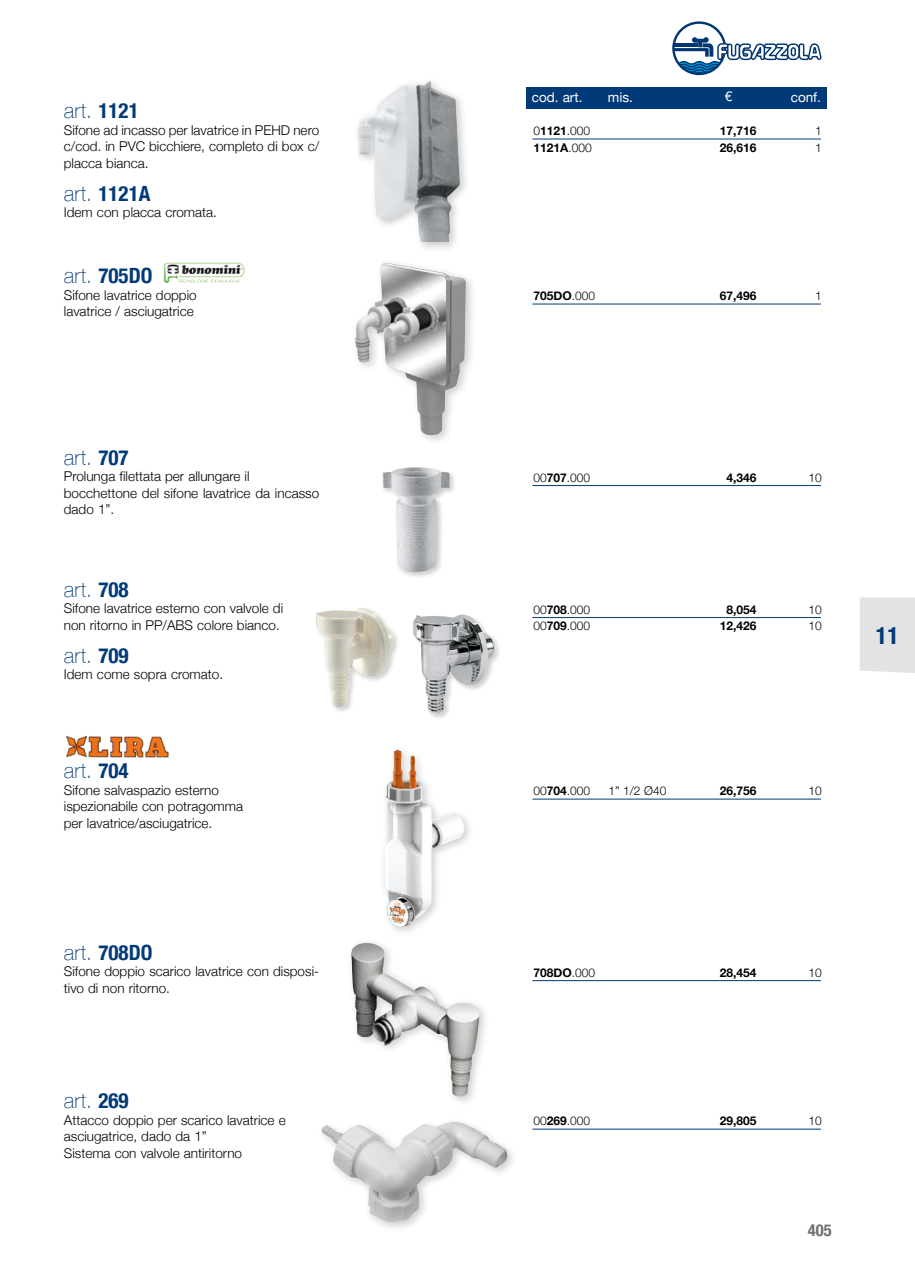
<style>
.page{position:relative;width:915px;height:1263px;background:#fff}
.page>*{position:absolute;margin:0;border:0;box-sizing:border-box;transform-origin:0 0}
.t1{font:700 condensed 24px "Helvetica Neue";color:#003a78}
.codici_articolo{font:100 21px "Helvetica Neue";letter-spacing:.015em;color:#003a78}
.codici_articolo-2{font:700 condensed 21px "Helvetica Neue";color:#003a78}
.t2{font:700 condensed 16.5px "Helvetica Neue";color:#706f6f}
.codici_articolo-3{font:300 13.5px/16.5px "Helvetica Neue";color:#000}
.t3{font:13.5px "Helvetica Neue";color:#fff}
.tabelle2017{font:700 12px "Helvetica Neue";color:#000}
.tabelle2017-2{font:300 12px "Helvetica Neue";color:#000}
.s1{font-weight:700;font-stretch:condensed}
.s2{font-weight:100;font-stretch:normal}
.s3{font-weight:700}
.s4{font-weight:300}
</style>
<div class="page">
<div style="left:526px;top:87px;width:299px;height:21px;background:#003a78"></div>
<svg style="left:672px;top:21px;width:149px;height:54px"></svg>
<div style="left:352px;top:76px;width:118px;height:177px;background:#000;opacity:.2"></div>
<img style="left:357px;top:80px;width:103px;height:162px">
<div style="left:350px;top:258px;width:126px;height:188px;background:#000;opacity:.2"></div>
<img style="left:354px;top:263px;width:112px;height:173px">
<img style="left:163px;top:262px;width:82px;height:21px">
<img style="left:66px;top:736px;width:103px;height:22px">
<hr style="left:532px;top:139px;width:288px;height:1px;background:#003a78">
<hr style="left:532px;top:304px;width:288px;height:1px;background:#003a78">
<hr style="left:532px;top:485px;width:288px;height:1px;background:#003a78">
<hr style="left:532px;top:617px;width:288px;height:1px;background:#003a78">
<hr style="left:532px;top:799px;width:288px;height:1px;background:#003a78">
<hr style="left:532px;top:980px;width:288px;height:1px;background:#003a78">
<hr style="left:532px;top:1129px;width:288px;height:1px;background:#003a78">
<div style="left:314px;top:606px;width:187px;height:115px;background:#000;opacity:.2"></div>
<img style="left:316px;top:608px;width:178px;height:106px">
<div style="left:381px;top:466px;width:76px;height:113px;background:#000;opacity:.2"></div>
<img style="left:382px;top:467px;width:67px;height:105px">
<img style="left:384px;top:750px;width:80px;height:177px">
<div style="left:346px;top:938px;width:144px;height:169px;background:#000;opacity:.2"></div>
<img style="left:351px;top:943px;width:128px;height:154px">
<img style="left:321px;top:1122px;width:187px;height:100px">
<div style="left:860px;top:597px;width:54px;height:76px;background:#e4e3e4"></div>
<p class="codici_articolo" style="left:64px;top:95px;width:76px">art. <span class="s1">1121</span></p>
<p class="codici_articolo-3" style="left:64px;top:121px;width:257px;text-align:justify">Sifone ad incasso per lavatrice in PEHD nero c/cod. in PVC bicchiere, completo di box c/ placca bianca.</p>
<p class="codici_articolo-2" style="left:64px;top:176px;width:88px"><span class="s2">art.</span> 1121A</p>
<p class="codici_articolo-3" style="left:64px;top:203px;width:154px">Idem con placca cromata.</p>
<p class="codici_articolo-2" style="left:64px;top:258px;width:90px"><span class="s2">art.</span> 705DO</p>
<p class="codici_articolo-3" style="left:64px;top:286px;width:134px">Sifone lavatrice doppio</p>
<p class="codici_articolo-3" style="left:64px;top:302px;width:131px">lavatrice / asciugatrice</p>
<p class="codici_articolo" style="left:64px;top:441px;width:66px">art. <span class="s1">707</span></p>
<p class="codici_articolo-3" style="left:64px;top:467px;width:187px">Prolunga filettata per allungare il</p>
<p class="codici_articolo-3" style="left:64px;top:484px;width:257px">bocchettone del sifone lavatrice da incasso dado 1”.</p>
<p class="codici_articolo" style="left:64px;top:573px;width:66px">art. <span class="s1">708</span></p>
<p class="codici_articolo-3" style="left:64px;top:599px;width:221px">Sifone lavatrice esterno con valvole di</p>
<p class="codici_articolo-3" style="left:64px;top:616px;width:217px">non ritorno in PP/ABS colore bianco.</p>
<p class="codici_articolo" style="left:64px;top:639px;width:66px">art. <span class="s1">709</span></p>
<p class="codici_articolo-3" style="left:64px;top:665px;width:161px">Idem come sopra cromato.</p>
<p class="codici_articolo" style="left:64px;top:755px;width:66px">art. <span class="s1">704</span></p>
<p class="codici_articolo-3" style="left:64px;top:781px;width:157px">Sifone salvaspazio esterno</p>
<p class="codici_articolo-3" style="left:64px;top:797px;width:181px">ispezionabile con potragomma</p>
<p class="codici_articolo-3" style="left:64px;top:814px;width:150px">per lavatrice/asciugatrice.</p>
<p class="codici_articolo-2" style="left:64px;top:935px;width:90px"><span class="s2">art.</span> 708DO</p>
<p class="codici_articolo-3" style="left:64px;top:962px;width:257px">Sifone doppio scarico lavatrice con disposi&shy;tivo di non ritorno.</p>
<p class="codici_articolo" style="left:64px;top:1085px;width:66px">art. <span class="s1">269</span></p>
<p class="codici_articolo-3" style="left:64px;top:1111px;width:223px">Attacco doppio per scarico lavatrice e</p>
<p class="codici_articolo-3" style="left:64px;top:1127px;width:144px">asciugatrice, dado da 1”</p>
<p class="codici_articolo-3" style="left:64px;top:1144px;width:180px">Sistema con valvole antiritorno</p>
<p class="t3" style="left:531px;top:87px;width:52px">cod. art.</p>
<p class="t3" style="left:607px;top:87px;width:27px">mis.</p>
<p class="t3" style="left:724px;top:86px;width:9px">€</p>
<p class="t3" style="left:790px;top:87px;width:32px">conf.</p>
<p class="tabelle2017-2" style="left:533px;top:121px;width:58px">0<span class="s3">1121</span>.000</p>
<p class="tabelle2017" style="left:719px;top:122px;width:38px">17,716</p>
<p class="tabelle2017-2" style="left:814px;top:121px;width:8px">1</p>
<p class="tabelle2017" style="left:533px;top:138px;width:60px">1121A<span class="s4">.000</span></p>
<p class="tabelle2017" style="left:719px;top:138px;width:38px">26,616</p>
<p class="tabelle2017-2" style="left:814px;top:138px;width:8px">1</p>
<p class="tabelle2017" style="left:533px;top:287px;width:63px">705DO<span class="s4">.000</span></p>
<p class="tabelle2017" style="left:719px;top:287px;width:38px">67,496</p>
<p class="tabelle2017-2" style="left:814px;top:286px;width:8px">1</p>
<p class="tabelle2017-2" style="left:533px;top:468px;width:58px">00<span class="s3">707</span>.000</p>
<p class="tabelle2017" style="left:726px;top:468px;width:32px">4,346</p>
<p class="tabelle2017-2" style="left:808px;top:468px;width:15px">10</p>
<p class="tabelle2017-2" style="left:533px;top:600px;width:58px">00<span class="s3">708</span>.000</p>
<p class="tabelle2017" style="left:726px;top:600px;width:32px">8,054</p>
<p class="tabelle2017-2" style="left:808px;top:600px;width:15px">10</p>
<p class="tabelle2017-2" style="left:533px;top:616px;width:58px">00<span class="s3">709</span>.000</p>
<p class="tabelle2017" style="left:719px;top:617px;width:38px">12,426</p>
<p class="tabelle2017-2" style="left:808px;top:616px;width:15px">10</p>
<h1 class="t1" style="left:875px;top:615px;width:25px">11</h1>
<p class="tabelle2017-2" style="left:533px;top:781px;width:58px">00<span class="s3">704</span>.000</p>
<p class="tabelle2017-2" style="left:608px;top:781px;width:60px">1” 1/2 Ø40</p>
<p class="tabelle2017" style="left:719px;top:782px;width:38px">26,756</p>
<p class="tabelle2017-2" style="left:808px;top:781px;width:15px">10</p>
<p class="tabelle2017" style="left:533px;top:963px;width:63px">708DO<span class="s4">.000</span></p>
<p class="tabelle2017" style="left:719px;top:963px;width:38px">28,454</p>
<p class="tabelle2017-2" style="left:808px;top:963px;width:15px">10</p>
<p class="tabelle2017-2" style="left:533px;top:1111px;width:58px">00<span class="s3">269</span>.000</p>
<p class="tabelle2017" style="left:719px;top:1112px;width:38px">29,805</p>
<p class="tabelle2017-2" style="left:808px;top:1111px;width:15px">10</p>
<p class="t2" style="left:807px;top:1217px;width:25px">405</p>
</div>
